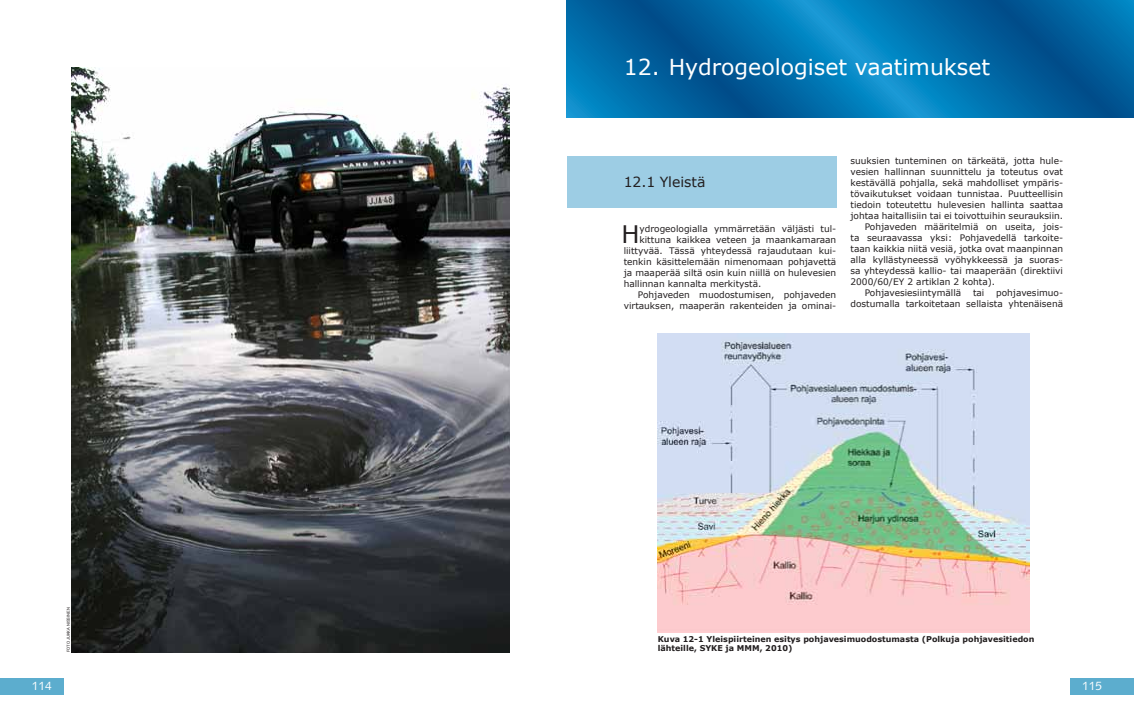
<style>
.page{position:relative;width:1134px;height:709px;background:#fff}
.page>*{position:absolute;margin:0;border:0;box-sizing:border-box;transform-origin:0 0}
.t1{font:24.1px "Verdana";color:#231f20}
.t2{font:22px "Verdana";color:#fff}
.t3{font:14px "Verdana";color:#231f20}
.t4{font:12px "Syntax";color:#fff}
.t5{font:9px/11px "Verdana";color:#231f20;text-align:right}
.t6{font:700 8px "Verdana";color:#231f20}
.t7{font:4px "Arial";color:#231f20}
</style>
<div class="page">
<div style="left:0;top:678px;width:64px;height:16px;background:#5cadce"></div>
<div style="left:1070px;top:678px;width:64px;height:16px;background:#5cadce"></div>
<div style="left:567px;top:157px;width:269px;height:51px;background:#9dcde4"></div>
<svg style="left:567px;top:0;width:567px;height:117px;background:#016ba8"></svg>
<img style="left:658px;top:333px;width:371px;height:299px">
<img style="left:71px;top:67px;width:439px;height:585px">
<h2 class="t2" style="left:624px;top:53px;width:368px">12. Hydrogeologiset vaatimukset</h2>
<p class="t7" style="left:66px;top:652px;width:46px;rotate:-90deg">FOTO JUKKA NISSINEN</p>
<h3 class="t3" style="left:624px;top:173px;width:83px">12.1 Yleistä</h3>
<h1 class="t1" style="left:621px;top:218px;width:20px">H</h1>
<p class="t5" style="left:639px;top:222px;width:198px">ydrogeologialla ymmärretään väljästi tul-</p>
<p class="t5" style="left:639px;top:233px;width:198px">kittuna kaikkea veteen ja maankamaraan</p>
<p class="t5" style="left:624px;top:244px;width:214px">liittyvää. Tässä yhteydessä rajaudutaan kui-</p>
<p class="t5" style="left:624px;top:255px;width:214px">tenkin käsittelemään nimenomaan pohjavettä</p>
<p class="t5" style="left:624px;top:266px;width:214px">ja maaperää siltä osin kuin niillä on hulevesien</p>
<p class="t5" style="left:624px;top:277px;width:139px">hallinnan kannalta merkitystä.</p>
<p class="t5" style="left:638px;top:288px;width:200px">Pohjaveden muodostumisen, pohjaveden</p>
<p class="t5" style="left:624px;top:299px;width:214px">virtauksen, maaperän rakenteiden ja ominai-</p>
<p class="t5" style="left:850px;top:155px;width:214px">suuksien tunteminen on tärkeätä, jotta hule-</p>
<p class="t5" style="left:850px;top:166px;width:214px">vesien hallinnan suunnittelu ja toteutus ovat</p>
<p class="t5" style="left:850px;top:177px;width:214px">kestävällä pohjalla, sekä mahdolliset ympäris-</p>
<p class="t5" style="left:850px;top:188px;width:214px">tövaikutukset voidaan tunnistaa. Puutteellisin</p>
<p class="t5" style="left:850px;top:199px;width:214px">tiedoin toteutettu hulevesien hallinta saattaa</p>
<p class="t5" style="left:850px;top:210px;width:214px">johtaa haitallisiin tai ei toivottuihin seurauksiin.</p>
<p class="t5" style="left:865px;top:221px;width:200px">Pohjaveden määritelmiä on useita, jois-</p>
<p class="t5" style="left:850px;top:232px;width:214px">ta seuraavassa yksi: Pohjavedellä tarkoite-</p>
<p class="t5" style="left:850px;top:243px;width:214px">taan kaikkia niitä vesiä, jotka ovat maanpinnan</p>
<p class="t5" style="left:850px;top:254px;width:214px">alla kyllästyneessä vyöhykkeessä ja suoras-</p>
<p class="t5" style="left:850px;top:265px;width:214px">sa yhteydessä kallio- tai maaperään (direktiivi</p>
<p class="t5" style="left:850px;top:276px;width:146px">2000/60/EY 2 artiklan 2 kohta).</p>
<p class="t5" style="left:865px;top:287px;width:98px">Pohjavesiesiintymällä</p>
<p class="t5" style="left:973px;top:287px;width:13px">tai</p>
<p class="t5" style="left:850px;top:287px;width:214px">pohjavesimuo-<br>dostumalla tarkoitetaan sellaista yhtenäisenä</p>
<p class="t6" style="left:658px;top:634px;width:378px">Kuva 12-1 Yleispiirteinen esitys pohjavesimuodostumasta (Polkuja pohjavesitiedon</p>
<p class="t6" style="left:658px;top:643px;width:136px">lähteille, SYKE ja MMM, 2010)</p>
<h3 class="t4" style="left:32px;top:678px;width:22px">114</h3>
<h3 class="t4" style="left:1082px;top:678px;width:22px">115</h3>
</div>
